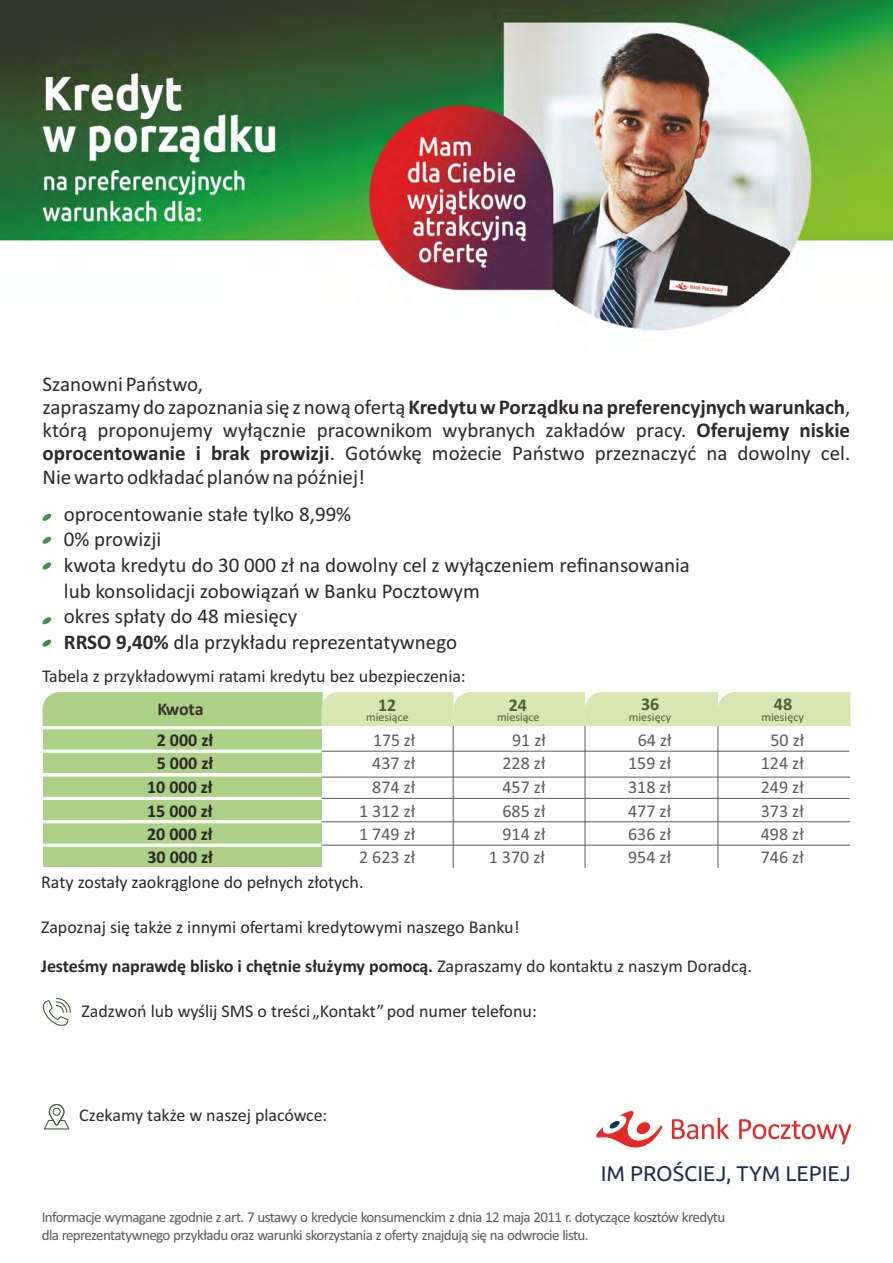
<style>
.page{position:relative;width:893px;height:1263px;background:#fff}
.page>*{position:absolute;margin:0;border:0;box-sizing:border-box;transform-origin:0 0}
.t1{font:21.3px "Ubuntu";color:#1e2e4d}
.t2{font:21px/25.7px "Calibri";color:#2b2a29}
.t3{font:18px/39.2px "Calibri";color:#2b2a29}
.t4{font:18px/23.4px "Calibri";color:#5b5b5b}
.t5{font:700 18px/23.4px "Calibri";color:#2b2a29}
.t6{font:700 18px "Calibri";color:#486237}
.t7{font:700 18px "Calibri";letter-spacing:-.005em;color:#333}
.t8{font:15px/18.3px "Calibri";letter-spacing:-.04em;color:#5b5b5b}
.t9{font:12px "Calibri";color:#486237}
.s1{font-weight:700}
</style>
<div class="page">
<img style="left:0;top:0;width:893px;height:331px">
<svg style="left:42px;top:536px;width:10px;height:8px"></svg>
<svg style="left:42px;top:562px;width:10px;height:8px"></svg>
<svg style="left:42px;top:617px;width:10px;height:8px"></svg>
<svg style="left:42px;top:513px;width:10px;height:8px"></svg>
<svg style="left:42px;top:639px;width:10px;height:8px"></svg>
<div style="left:42px;top:776px;width:281px;height:22px;background:#acd086;border:1px solid #fff"></div>
<div style="left:42px;top:728px;width:281px;height:22px;background:#acd086;border:1px solid #fff"></div>
<div style="left:42px;top:799px;width:281px;height:22px;background:#acd086;border:1px solid #fff"></div>
<div style="left:42px;top:752px;width:281px;height:22px;background:#acd086;border:1px solid #fff"></div>
<div style="left:42px;top:822px;width:281px;height:22px;background:#acd086;border:1px solid #fff"></div>
<div style="left:42px;top:846px;width:281px;height:22px;background:#acd086;border:1px solid #fff"></div>
<svg style="left:43px;top:692px;width:807px;height:34px;background:#c9dea3"></svg>
<hr style="left:453px;top:726px;width:1px;height:142px;background:#5b5b5b">
<hr style="left:585px;top:726px;width:1px;height:142px;background:#5b5b5b">
<hr style="left:718px;top:726px;width:1px;height:142px;background:#5b5b5b">
<hr style="left:322px;top:821px;width:528px;height:1px;background:#5b5b5b">
<hr style="left:322px;top:777px;width:528px;height:1px;background:#5b5b5b">
<hr style="left:321px;top:845px;width:529px;height:1px;background:#5b5b5b">
<hr style="left:322px;top:798px;width:527px;height:1px;background:#5b5b5b">
<hr style="left:322px;top:751px;width:527px;height:1px;background:#5b5b5b">
<svg style="left:596px;top:1111px;width:255px;height:37px"></svg>
<svg style="left:42px;top:997px;width:29px;height:29px"></svg>
<svg style="left:44px;top:1104px;width:26px;height:26px"></svg>
<div style="left:53px;top:1108px;width:8px;height:8px;border:1px solid #486237;border-radius:50%"></div>
<p class="t2" style="left:43px;top:374px;width:809px;line-height:23.1px">Szanowni Państwo,<br>zapraszamy do zapoznania się z nową ofertą <span class="s1">Kredytu w Porządku na preferencyjnych warunkach</span>, którą proponujemy wyłącznie pracownikom wybranych zakładów pracy. <span class="s1">Oferujemy niskie oprocentowanie i brak prowizji</span>. Gotówkę możecie Państwo przeznaczyć na dowolny cel.<br>Nie warto odkładać planów na później!</p>
<p class="t2" style="left:64px;top:503px;width:628px">oprocentowanie stałe tylko 8,99%<br>0% prowizji<br>kwota kredytu do 30 000 zł na dowolny cel z wyłączeniem refinansowania lub konsolidacji zobowiązań w Banku Pocztowym<br>okres spłaty do 48 miesięcy<br><span class="s1">RRSO 9,40%</span> dla przykładu reprezentatywnego</p>
<p class="t3" style="left:42px;top:657px;width:425px">Tabela z przykładowymi ratami kredytu bez ubezpieczenia:</p>
<p class="t7" style="left:157px;top:701px;width:48px">Kwota</p>
<p class="t6" style="left:378px;top:697px;width:20px">12</p>
<p class="t6" style="left:509px;top:697px;width:20px">24</p>
<p class="t9" style="left:366px;top:712px;width:44px">miesiące</p>
<p class="t9" style="left:497px;top:712px;width:44px">miesiące</p>
<p class="t6" style="left:641px;top:697px;width:20px">36</p>
<p class="t9" style="left:629px;top:712px;width:44px">miesięcy</p>
<p class="t6" style="left:774px;top:697px;width:20px">48</p>
<p class="t9" style="left:762px;top:712px;width:44px">miesięcy</p>
<p class="t5" style="left:157px;top:730px;width:58px">2 000 zł</p>
<p class="t4" style="left:373px;top:730px;width:44px">175 zł</p>
<p class="t4" style="left:512px;top:730px;width:35px">91 zł</p>
<p class="t4" style="left:638px;top:730px;width:35px">64 zł</p>
<p class="t4" style="left:770px;top:730px;width:35px">50 zł</p>
<p class="t5" style="left:157px;top:753px;width:58px">5 000 zł</p>
<p class="t4" style="left:372px;top:753px;width:45px">437 zł</p>
<p class="t4" style="left:502px;top:753px;width:45px">228 zł</p>
<p class="t4" style="left:628px;top:753px;width:45px">159 zł</p>
<p class="t4" style="left:761px;top:753px;width:45px">124 zł</p>
<p class="t5" style="left:147px;top:777px;width:67px">10 000 zł</p>
<p class="t4" style="left:372px;top:777px;width:45px">874 zł</p>
<p class="t4" style="left:502px;top:777px;width:45px">457 zł</p>
<p class="t4" style="left:628px;top:777px;width:45px">318 zł</p>
<p class="t4" style="left:761px;top:777px;width:45px">249 zł</p>
<p class="t5" style="left:147px;top:800px;width:67px">15 000 zł</p>
<p class="t4" style="left:359px;top:800px;width:58px">1 312 zł</p>
<p class="t4" style="left:502px;top:800px;width:45px">685 zł</p>
<p class="t4" style="left:628px;top:800px;width:45px">477 zł</p>
<p class="t4" style="left:761px;top:800px;width:45px">373 zł</p>
<p class="t5" style="left:147px;top:824px;width:67px">20 000 zł<br>30 000 zł</p>
<p class="t4" style="left:359px;top:824px;width:58px">1 749 zł</p>
<p class="t4" style="left:502px;top:824px;width:45px">914 zł</p>
<p class="t4" style="left:359px;top:847px;width:58px">2 623 zł</p>
<p class="t4" style="left:489px;top:847px;width:58px">1 370 zł</p>
<p class="t4" style="left:628px;top:824px;width:45px">636 zł<br>954 zł</p>
<p class="t4" style="left:761px;top:824px;width:45px">498 zł<br>746 zł</p>
<p class="t3" style="left:41px;top:864px;width:324px">Raty zostały zaokrąglone do pełnych złotych.</p>
<p class="t3" style="left:41px;top:909px;width:712px">Zapoznaj się także z innymi ofertami kredytowymi naszego Banku!<br><span class="s1">Jesteśmy naprawdę blisko i chętnie służymy pomocą.</span> Zapraszamy do kontaktu z naszym Doradcą.</p>
<p class="t3" style="left:81px;top:993px;width:457px">Zadzwoń lub wyślij SMS o treści „Kontakt” pod numer telefonu:</p>
<p class="t3" style="left:79px;top:1097px;width:250px">Czekamy także w naszej placówce:</p>
<p class="t1" style="left:601px;top:1165px;width:252px">IM PROŚCIEJ, TYM LEPIEJ</p>
<p class="t8" style="left:42px;top:1209px;width:685px">Informacje wymagane zgodnie z art. 7 ustawy o kredycie konsumenckim z dnia 12 maja 2011 r. dotyczące kosztów kredytu dla reprezentatywnego przykładu oraz warunki skorzystania z oferty znajdują się na odwrocie listu.</p>
</div>
